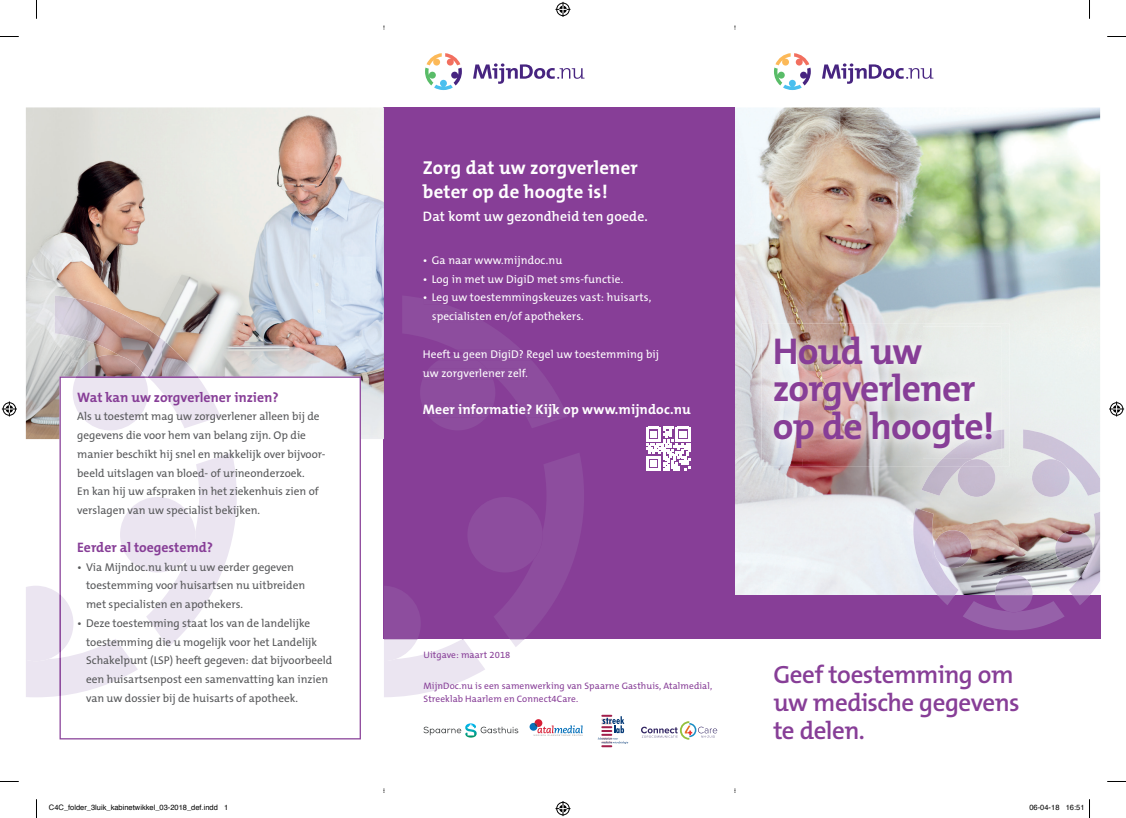
<style>
.page{position:relative;width:1126px;height:818px;background:#fff}
.page>*{position:absolute;margin:0;border:0;box-sizing:border-box;transform-origin:0 0}
.t1{font:700 37.5px/37.5px "The Mix B W7";letter-spacing:-.02em;color:#873e97}
.t2{font:600 25px/28.1px "The Mix B W6";letter-spacing:-.02em;color:#873e97}
.t3{font:700 18.75px/23.8px "The Mix B W7";letter-spacing:.01em;color:#fff}
.t4{font:700 13.75px "The Mix B W7";color:#873e97}
.t5{font:700 13.75px "The Mix B W7";letter-spacing:.01em;color:#fff}
.t6{font:600 13.75px "The Mix B W6";letter-spacing:.01em;color:#fff}
.t7{font:11.25px/18.8px "The Mix B W5 Plain";color:#57585a}
.t8{font:11.25px/18.8px "The Mix B W5 Plain";letter-spacing:.01em;color:#fff}
.t9{font:9.38px/12.5px "The Mix B W5 Plain";letter-spacing:.01em;color:#873e97}
.t10{font:7.5px "Helvetica";color:#000}
</style>
<div class="page">
<img style="left:734px;top:107px;width:365px;height:488px">
<div style="left:384px;top:107px;width:350px;height:532px;background:#873e97"></div>
<svg style="left:641px;top:721px;width:76px;height:18px"></svg>
<svg style="left:529px;top:722px;width:8px;height:8px"></svg>
<svg style="left:533px;top:719px;width:49px;height:16px"></svg>
<svg style="left:597px;top:714px;width:31px;height:32px"></svg>
<svg style="left:423px;top:723px;width:95px;height:14px"></svg>
<img style="left:26px;top:107px;width:358px;height:332px">
<div style="left:734px;top:595px;width:365px;height:44px;background:#873e97"></div>
<svg style="left:774px;top:53px;width:36px;height:37px"></svg>
<svg style="left:822px;top:63px;width:111px;height:21px"></svg>
<svg style="left:425px;top:53px;width:37px;height:37px"></svg>
<svg style="left:473px;top:63px;width:111px;height:21px"></svg>
<svg style="left:59px;top:376px;width:302px;height:363px"></svg>
<img style="left:55px;top:295px;width:107px;height:81px">
<img style="left:162px;top:339px;width:36px;height:37px">
<img style="left:76px;top:354px;width:68px;height:22px">
<svg style="left:73px;top:376px;width:147px;height:54px"></svg>
<svg style="left:26px;top:452px;width:211px;height:245px"></svg>
<svg style="left:402px;top:296px;width:165px;height:134px"></svg>
<svg style="left:384px;top:453px;width:200px;height:243px"></svg>
<img style="left:1068px;top:511px;width:31px;height:84px">
<img style="left:921px;top:466px;width:36px;height:29px">
<img style="left:1022px;top:429px;width:77px;height:66px">
<img style="left:913px;top:507px;width:45px;height:88px">
<img style="left:1055px;top:530px;width:37px;height:37px">
<img style="left:957px;top:466px;width:38px;height:30px">
<img style="left:1031px;top:459px;width:38px;height:37px">
<img style="left:933px;top:530px;width:38px;height:37px">
<img style="left:994px;top:574px;width:38px;height:21px">
<img style="left:761px;top:323px;width:248px;height:36px">
<img style="left:761px;top:359px;width:41px;height:107px">
<img style="left:1001px;top:359px;width:8px;height:107px">
<img style="left:802px;top:458px;width:133px;height:8px">
<img style="left:935px;top:429px;width:69px;height:37px">
<img style="left:961px;top:459px;width:30px;height:7px">
<img style="left:764px;top:326px;width:237px;height:132px">
<img style="left:942px;top:429px;width:59px;height:29px">
<svg style="left:1072px;top:595px;width:17px;height:10px"></svg>
<svg style="left:937px;top:595px;width:17px;height:10px"></svg>
<svg style="left:963px;top:595px;width:101px;height:35px"></svg>
<svg style="left:646px;top:426px;width:44px;height:44px"></svg>
<svg style="left:0;top:36px;width:19px;height:1px"></svg>
<svg style="left:1107px;top:36px;width:18px;height:1px"></svg>
<svg style="left:36px;top:0;width:1px;height:19px"></svg>
<svg style="left:36px;top:799px;width:1px;height:18px"></svg>
<svg style="left:1089px;top:0;width:1px;height:19px"></svg>
<svg style="left:555px;top:2px;width:15px;height:15px"></svg>
<svg style="left:555px;top:801px;width:15px;height:14px"></svg>
<svg style="left:2px;top:401px;width:15px;height:15px"></svg>
<svg style="left:1109px;top:401px;width:14px;height:15px"></svg>
<svg style="left:1089px;top:799px;width:1px;height:18px"></svg>
<p class="t4" style="left:77px;top:388px;width:203px">Wat kan uw zorgverlener inzien?</p>
<p class="t7" style="left:77px;top:407px;width:250px">Als u toestemt mag uw zorgverlener alleen bij de gegevens die voor hem van belang zijn. Op die manier beschikt hij snel en makkelijk over bijvoor&shy;beeld uitslagen van bloed- of urineonderzoek.<br>En kan hij uw afspraken in het ziekenhuis zien of verslagen van uw specialist bekijken.</p>
<p class="t4" style="left:77px;top:538px;width:137px">Eerder al toegestemd?</p>
<p class="t7" style="left:86px;top:557px;width:220px;text-indent:-9px">• Via Mijndoc.nu kunt u uw eerder gegeven toestemming voor huisartsen nu uitbreiden met specialisten en apothekers.</p>
<p class="t7" style="left:86px;top:613px;width:248px;text-indent:-9px">• Deze toestemming staat los van de landelijke toestemming die u mogelijk voor het Landelijk Schakelpunt (LSP) heeft gegeven: dat bijvoorbeeld een huisartsenpost een samenvatting kan inzien van uw dossier bij de huisarts of apotheek.</p>
<h3 class="t3" style="left:423px;top:156px;width:216px">Zorg dat uw zorgverlener beter op de hoogte is!</h3>
<p class="t6" style="left:423px;top:208px;width:226px">Dat komt uw gezondheid ten goede.</p>
<p class="t8" style="left:423px;top:250px;width:141px">• Ga naar www.mijndoc.nu</p>
<p class="t8" style="left:423px;top:269px;width:202px">• Log in met uw DigiD met sms-functie.</p>
<p class="t8" style="left:432px;top:288px;width:221px;text-indent:-9px">• Leg uw toestemmingskeuzes vast: huisarts, specialisten en/of apothekers.</p>
<p class="t8" style="left:423px;top:344px;width:238px">Heeft u geen DigiD? Regel uw toestemming bij uw zorgverlener zelf.</p>
<p class="t5" style="left:423px;top:400px;width:269px">Meer informatie? Kijk op www.mijndoc.nu</p>
<h1 class="t1" style="left:772px;top:332px;width:223px">Houd uw zorgverlener op de hoogte!</h1>
<p class="t9" style="left:423px;top:648px;width:88px">Uitgave: maart 2018</p>
<p class="t9" style="left:423px;top:679px;width:290px">MijnDoc.nu is een samenwerking van Spaarne Gasthuis, Atalmedial,<br>Streeklab Haarlem en Connect4Care.</p>
<h2 class="t2" style="left:773px;top:660px;width:248px">Geef toestemming om uw medische gegevens te delen.</h2>
<p class="t10" style="left:49px;top:801px;width:181px">C4C_folder_3luik_kabinetwikkel_03-2018_def.indd 1</p>
<p class="t10" style="left:1029px;top:801px;width:57px">06-04-18 16:51</p>
</div>
